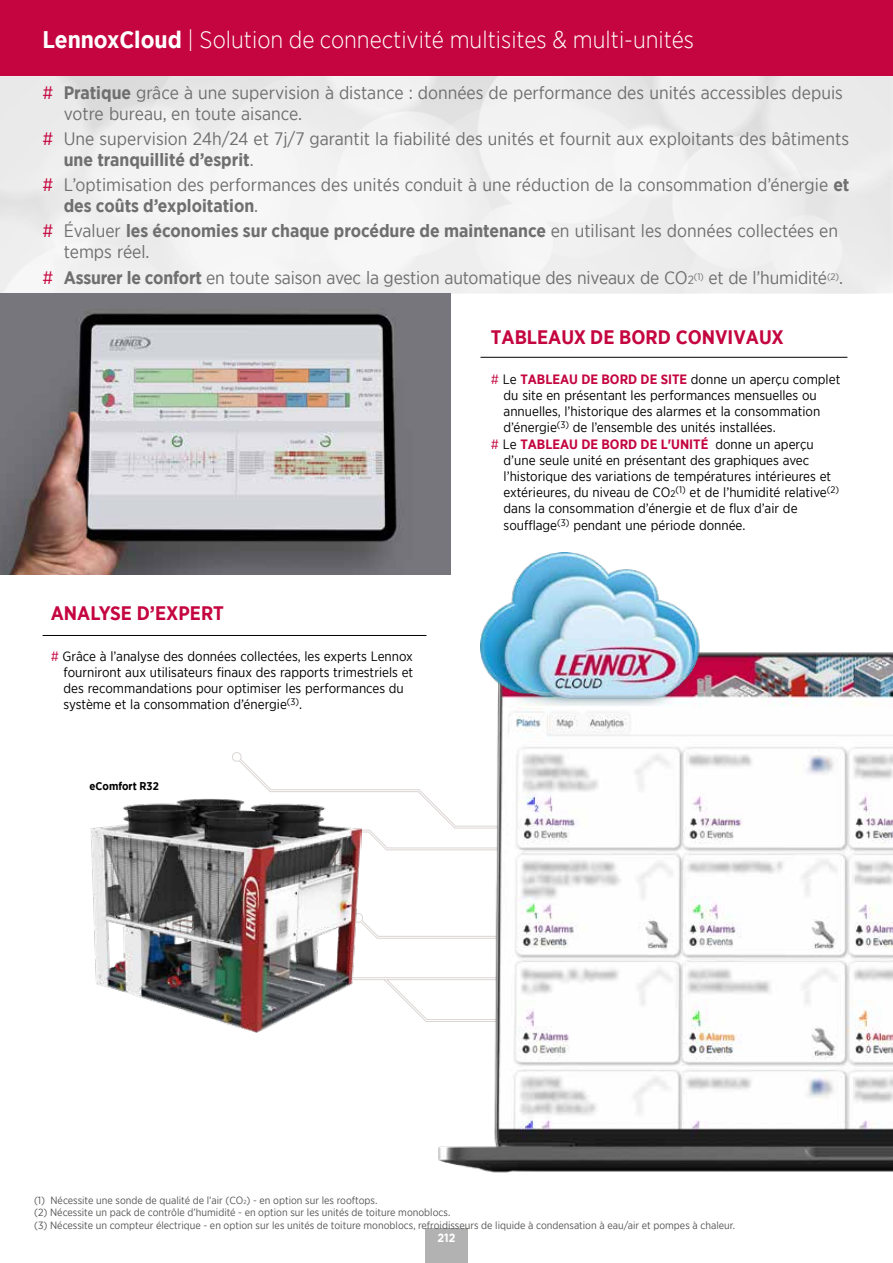
<style>
.page{position:relative;width:893px;height:1263px;background:#fff}
.page>*{position:absolute;margin:0;border:0;box-sizing:border-box;transform-origin:0 0}
.t1{font:300 24px "Gotham Narrow";color:#fff}
.t2{font:700 19.5px "Gotham Narrow";color:#c4053f}
.t3{font:18px/21px "Gotham Narrow";color:#706f6f}
.t4{font:13.5px/16.2px "Gotham Narrow";color:#000}
.t5{font:700 13.5px "Gotham Narrow";color:#c4053f}
.t6{font:700 12px "Gotham";color:#fff;scale:.9 1}
.t7{font:700 11.25px "Gotham Narrow";color:#000}
.t8{font:10.5px/12.6px "Gotham Narrow";color:#575756}
.s1{font-weight:700}
.s2{color:#c4053f}
.s3{font-size:12px}
.s4{font-weight:700;color:#c4053f}
.s5{font-weight:400}
.s6{font-weight:400;color:#000}
.s7{font-size:9.6px}
.s8{font-size:6px}
</style>
<div class="page">
<div style="left:0;top:0;width:893px;height:77px;background:#c4053f"></div>
<div style="left:425px;top:1229px;width:43px;height:34px;background:#b3b2b2"></div>
<svg style="left:232px;top:752px;width:201px;height:270px"></svg>
<hr style="left:480px;top:357px;width:367px;height:1px;background:#000">
<hr style="left:43px;top:635px;width:383px;height:1px;background:#000">
<div style="left:0;top:77px;width:893px;height:216px;background:#f0f0f0"></div>
<img style="left:0;top:293px;width:451px;height:281px">
<img style="left:433px;top:652px;width:460px;height:521px">
<img style="left:480px;top:552px;width:224px;height:154px">
<img style="left:91px;top:798px;width:270px;height:235px">
<h1 class="t1" style="left:43px;top:25px;width:653px"><span class="s1">LennoxCloud</span> | Solution de connectivité multisites &amp; multi-unités</h1>
<h3 class="t3" style="left:64px;top:81px;width:781px;text-indent:-21px"><span class="s2">#</span> <span class="s1">Pratique</span> grâce à une supervision à distance : données de performance des unités accessibles depuis votre bureau, en toute aisance.</h3>
<h3 class="t3" style="left:64px;top:128px;width:787px;text-indent:-21px"><span class="s2">#</span> Une supervision 24h/24 et 7j/7 garantit la fiabilité des unités et fournit aux exploitants des bâtiments <span class="s1">une tranquillité d’esprit</span>.</h3>
<h3 class="t3" style="left:64px;top:174px;width:787px;text-indent:-21px"><span class="s2">#</span> L’optimisation des performances des unités conduit à une réduction de la consommation d’énergie <span class="s1">et des coûts d’exploitation</span>.</h3>
<h3 class="t3" style="left:64px;top:220px;width:776px;text-indent:-21px"><span class="s2">#</span> Évaluer <span class="s1">les économies sur chaque procédure de maintenance</span> en utilisant les données collectées en temps réel.</h3>
<h3 class="t3" style="left:43px;top:266px;width:802px"><span class="s2">#</span> <span class="s1">Assurer le confort</span> en toute saison avec la gestion automatique des niveaux de CO<span class="s3">2</span><sup>(1)</sup> et de l’humidité<sup>(2)</sup>.</h3>
<h2 class="t2" style="left:51px;top:601px;width:175px">ANALYSE D’EXPERT</h2>
<p class="t4" style="left:64px;top:647px;width:351px;text-indent:-13px"><span class="s2">#</span> Grâce à l’analyse des données collectées, les experts Lennox fourniront aux utilisateurs finaux des rapports trimestriels et des recommandations pour optimiser les performances du système et la consommation d’énergie<sup>(3)</sup>.</p>
<p class="t7" style="left:90px;top:778px;width:71px">eComfort R32</p>
<h2 class="t2" style="left:491px;top:324px;width:295px">TABLEAUX DE BORD CONVIVAUX</h2>
<p class="t4" style="left:491px;top:371px;width:351px"><span class="s2">#</span> Le <span class="s4">TABLEAU DE BORD DE SITE</span> donne un aperçu complet</p>
<p class="t4" style="left:504px;top:387px;width:315px">du site en présentant les performances mensuelles ou</p>
<p class="t4" style="left:504px;top:403px;width:318px">annuelles, l’historique des alarmes et la consommation</p>
<p class="t4" style="left:504px;top:419px;width:274px">d’énergie<sup>(3)</sup> de l’ensemble des unités installées.</p>
<p class="t5" style="left:491px;top:435px;width:324px"><span class="s5">#</span> <span class="s6">Le</span> TABLEAU DE BORD DE L'UNITÉ <span class="s6">donne un aperçu</span></p>
<p class="t4" style="left:504px;top:452px;width:307px">d’une seule unité en présentant des graphiques avec</p>
<p class="t4" style="left:504px;top:468px;width:329px">l’historique des variations de températures intérieures et</p>
<p class="t4" style="left:504px;top:484px;width:337px">extérieures, du niveau de CO<span class="s7">2</span><sup>(1)</sup> et de l’humidité relative<sup>(2)</sup></p>
<p class="t4" style="left:504px;top:500px;width:296px">dans la consommation d’énergie et de flux d’air de</p>
<p class="t4" style="left:504px;top:516px;width:243px">soufflage<sup>(3)</sup> pendant une période donnée.</p>
<p class="t8" style="left:34px;top:1193px;width:703px">(1) Nécessite une sonde de qualité de l’air (CO<span class="s8">2</span>) - en option sur les rooftops.<br>(2) Nécessite un pack de contrôle d’humidité - en option sur les unités de toiture monoblocs.<br>(3) Nécessite un compteur électrique - en option sur les unités de toiture monoblocs, refroidisseurs de liquide à condensation à eau/air et pompes à chaleur.</p>
<p class="t6" style="left:437px;top:1231px;width:22px">212</p>
</div>
